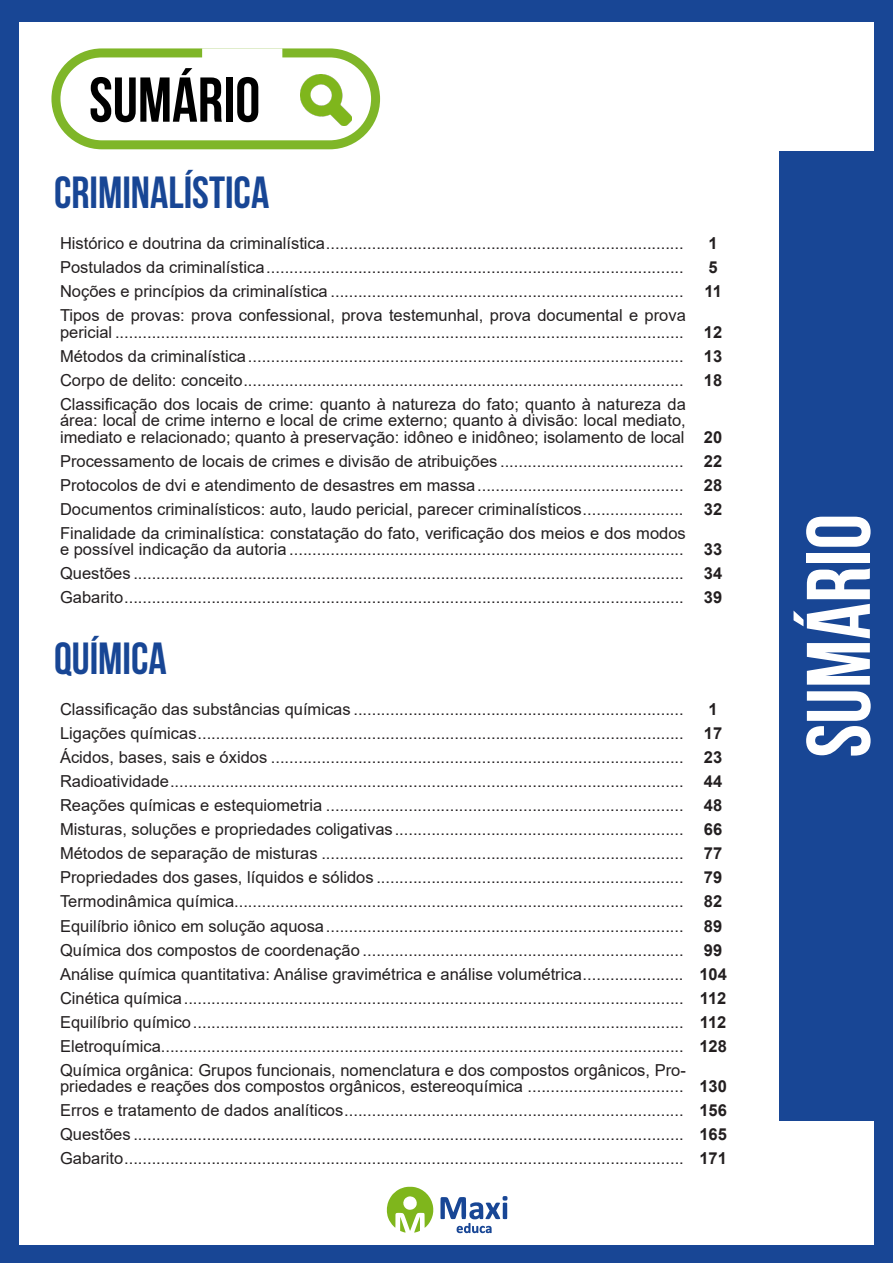
<style>
.page{position:relative;width:893px;height:1263px;background:#184695}
.page>*{position:absolute;margin:0;border:0;box-sizing:border-box;transform-origin:0 0}
.t1{font:700 90px "Bebas Neue";color:#fff}
.t2{font:700 63.15px "Bebas Neue";color:#000}
.t3{font:700 45px "Bebas Neue";color:#184695}
.ALTERNATIVAS{font:16.5px/16.5px "Arial";color:#231f20}
.INDICE{font:700 16.5px "Arial";color:#231f20}
</style>
<div class="page">
<div style="left:19px;top:22px;width:855px;height:1222px;background:#fff"></div>
<div style="left:779px;top:151px;width:114px;height:969px;background:#184695"></div>
<div style="left:51px;top:48px;width:329px;height:101px;border:9px solid #7fb628;border-radius:46px"></div>
<div style="left:202px;top:48px;width:80px;height:12px;background:#fff;border:3px solid #fff"></div>
<img style="left:300px;top:74px;width:51px;height:51px">
<svg style="left:386px;top:1187px;width:48px;height:46px"></svg>
<svg style="left:440px;top:1196px;width:67px;height:37px"></svg>
<h2 class="t2" style="left:89px;top:65px;width:173px">SUMÁRIO</h2>
<p class="t3" style="left:54px;top:168px;width:217px">CRIMINALÍSTICA</p>
<p class="ALTERNATIVAS" style="left:60px;top:235px;width:625px">Histórico e doutrina da criminalística..............................................................................</p>
<p class="INDICE" style="left:708px;top:232px;width:11px">1</p>
<p class="ALTERNATIVAS" style="left:60px;top:259px;width:625px">Postulados da criminalística...........................................................................................</p>
<p class="INDICE" style="left:708px;top:256px;width:11px">5</p>
<p class="ALTERNATIVAS" style="left:60px;top:283px;width:625px">Noções e princípios da criminalística .............................................................................</p>
<p class="INDICE" style="left:704px;top:280px;width:19px">11</p>
<p class="ALTERNATIVAS" style="left:60px;top:307px;width:627px">Tipos de provas: prova confessional, prova testemunhal, prova documental e prova pericial ............................................................................................................................</p>
<p class="INDICE" style="left:704px;top:320px;width:20px">12</p>
<p class="ALTERNATIVAS" style="left:60px;top:348px;width:625px">Métodos da criminalística...............................................................................................</p>
<p class="INDICE" style="left:704px;top:344px;width:20px">13</p>
<p class="ALTERNATIVAS" style="left:60px;top:372px;width:625px">Corpo de delito: conceito................................................................................................</p>
<p class="INDICE" style="left:704px;top:368px;width:20px">18</p>
<p class="ALTERNATIVAS" style="left:60px;top:396px;width:627px;text-align:justify">Classificação dos locais de crime: quanto à natureza do fato; quanto à natureza da área: local de crime interno e local de crime externo; quanto à divisão: local mediato, imediato e relacionado; quanto à preservação: idôneo e inidôneo; isolamento de local</p>
<p class="INDICE" style="left:704px;top:425px;width:20px">20</p>
<p class="ALTERNATIVAS" style="left:60px;top:453px;width:625px">Processamento de locais de crimes e divisão de atribuições ........................................</p>
<p class="INDICE" style="left:704px;top:449px;width:20px">22</p>
<p class="ALTERNATIVAS" style="left:60px;top:477px;width:625px">Protocolos de dvi e atendimento de desastres em massa.............................................</p>
<p class="INDICE" style="left:704px;top:473px;width:20px">28</p>
<p class="ALTERNATIVAS" style="left:60px;top:501px;width:625px">Documentos criminalísticos: auto, laudo pericial, parecer criminalísticos......................</p>
<p class="INDICE" style="left:704px;top:497px;width:20px">32</p>
<p class="ALTERNATIVAS" style="left:60px;top:525px;width:627px">Finalidade da criminalística: constatação do fato, verificação dos meios e dos modos e possível indicação da autoria ......................................................................................</p>
<p class="INDICE" style="left:704px;top:538px;width:20px">33</p>
<p class="ALTERNATIVAS" style="left:60px;top:565px;width:625px">Questões ........................................................................................................................</p>
<p class="INDICE" style="left:704px;top:562px;width:20px">34</p>
<p class="ALTERNATIVAS" style="left:60px;top:589px;width:625px">Gabarito..........................................................................................................................</p>
<p class="INDICE" style="left:704px;top:586px;width:20px">39</p>
<p class="t3" style="left:54px;top:634px;width:114px">QUÍMICA</p>
<p class="ALTERNATIVAS" style="left:60px;top:701px;width:625px">Classificação das substâncias químicas ........................................................................</p>
<p class="INDICE" style="left:708px;top:698px;width:11px">1</p>
<p class="ALTERNATIVAS" style="left:60px;top:725px;width:625px">Ligações químicas..........................................................................................................</p>
<p class="INDICE" style="left:704px;top:722px;width:20px">17</p>
<p class="ALTERNATIVAS" style="left:60px;top:749px;width:625px">Ácidos, bases, sais e óxidos ..........................................................................................</p>
<p class="INDICE" style="left:704px;top:746px;width:20px">23</p>
<p class="ALTERNATIVAS" style="left:60px;top:773px;width:625px">Radioatividade................................................................................................................</p>
<p class="INDICE" style="left:704px;top:770px;width:20px">44</p>
<p class="ALTERNATIVAS" style="left:60px;top:797px;width:625px">Reações químicas e estequiometria ..............................................................................</p>
<p class="INDICE" style="left:704px;top:794px;width:20px">48</p>
<p class="ALTERNATIVAS" style="left:60px;top:821px;width:625px">Misturas, soluções e propriedades coligativas...............................................................</p>
<p class="INDICE" style="left:704px;top:818px;width:20px">66</p>
<p class="ALTERNATIVAS" style="left:60px;top:845px;width:625px">Métodos de separação de misturas ...............................................................................</p>
<p class="INDICE" style="left:704px;top:842px;width:20px">77</p>
<p class="ALTERNATIVAS" style="left:60px;top:869px;width:625px">Propriedades dos gases, líquidos e sólidos ...................................................................</p>
<p class="INDICE" style="left:704px;top:866px;width:20px">79</p>
<p class="ALTERNATIVAS" style="left:60px;top:893px;width:625px">Termodinâmica química..................................................................................................</p>
<p class="INDICE" style="left:704px;top:890px;width:20px">82</p>
<p class="ALTERNATIVAS" style="left:60px;top:917px;width:625px">Equilíbrio iônico em solução aquosa..............................................................................</p>
<p class="INDICE" style="left:704px;top:914px;width:20px">89</p>
<p class="ALTERNATIVAS" style="left:60px;top:941px;width:625px">Química dos compostos de coordenação ......................................................................</p>
<p class="INDICE" style="left:704px;top:938px;width:20px">99</p>
<p class="ALTERNATIVAS" style="left:60px;top:965px;width:625px">Análise química quantitativa: Análise gravimétrica e análise volumétrica......................</p>
<p class="INDICE" style="left:699px;top:962px;width:29px">104</p>
<p class="ALTERNATIVAS" style="left:60px;top:989px;width:625px">Cinética química.............................................................................................................</p>
<p class="INDICE" style="left:700px;top:986px;width:28px">112</p>
<p class="ALTERNATIVAS" style="left:60px;top:1013px;width:625px">Equilíbrio químico...........................................................................................................</p>
<p class="INDICE" style="left:700px;top:1010px;width:28px">112</p>
<p class="ALTERNATIVAS" style="left:60px;top:1037px;width:625px">Eletroquímica..................................................................................................................</p>
<p class="INDICE" style="left:699px;top:1034px;width:29px">128</p>
<p class="ALTERNATIVAS" style="left:60px;top:1061px;width:627px">Química orgânica: Grupos funcionais, nomenclatura e dos compostos orgânicos, Pro&shy;priedades e reações dos compostos orgânicos, estereoquímica ..................................</p>
<p class="INDICE" style="left:699px;top:1075px;width:29px">130</p>
<p class="ALTERNATIVAS" style="left:60px;top:1102px;width:625px">Erros e tratamento de dados analíticos..........................................................................</p>
<p class="INDICE" style="left:699px;top:1099px;width:29px">156</p>
<p class="ALTERNATIVAS" style="left:60px;top:1126px;width:625px">Questões ........................................................................................................................</p>
<p class="INDICE" style="left:699px;top:1123px;width:29px">165</p>
<p class="ALTERNATIVAS" style="left:60px;top:1150px;width:625px">Gabarito..........................................................................................................................</p>
<p class="INDICE" style="left:699px;top:1147px;width:29px">171</p>
<h1 class="t1" style="left:789px;top:758px;width:245px;rotate:-90deg">SUMÁRIO</h1>
</div>
